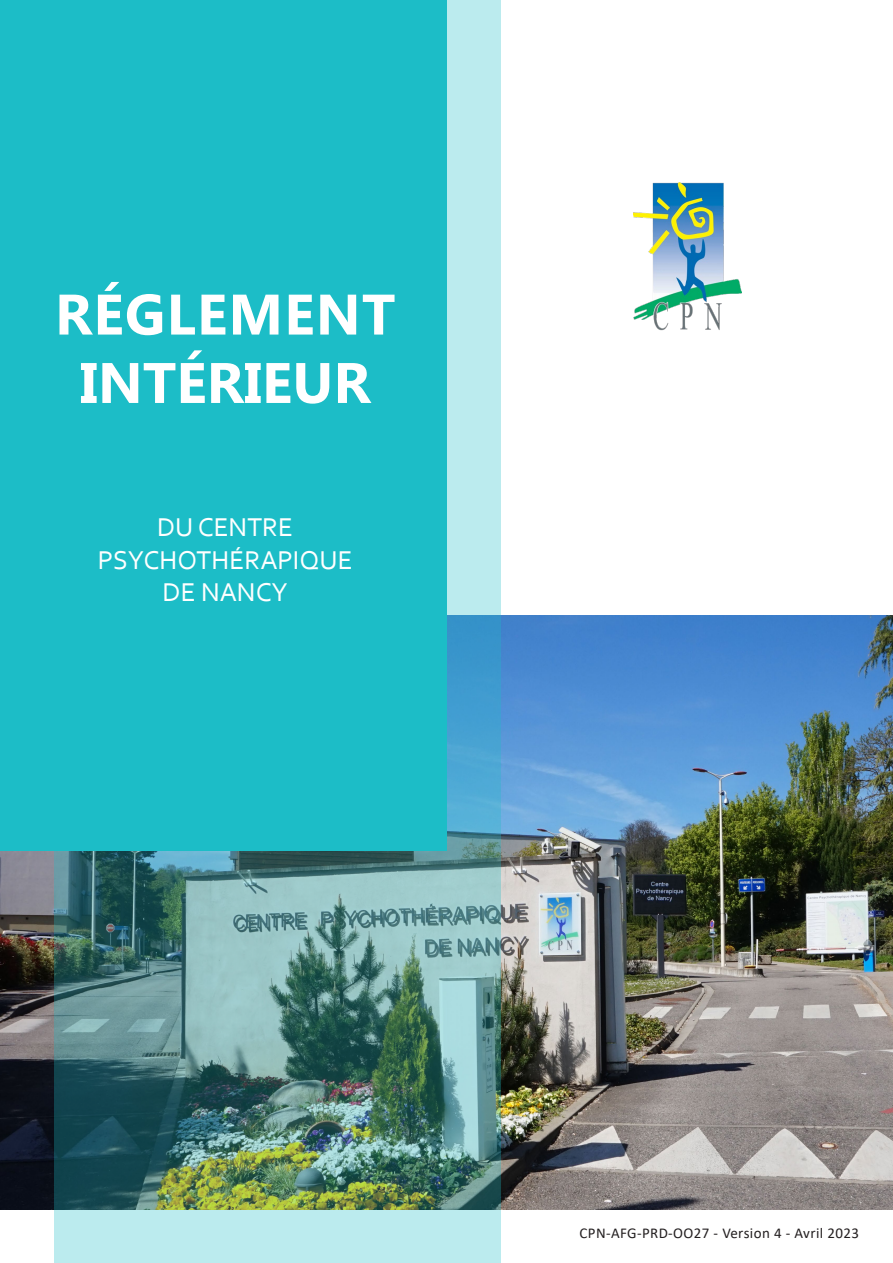
<style>
.page{position:relative;width:893px;height:1263px;background:#fff}
.page>*{position:absolute;margin:0;border:0;box-sizing:border-box;transform-origin:0 0}
.t1{font:700 57px/68.4px "Ebrima";letter-spacing:.01em;color:#fff;text-align:center}
.t2{font:27px "Corbel";color:#fff}
.t3{font:15px "Calibri";letter-spacing:.025em;color:#231f20}
</style>
<div class="page">
<img style="left:0;top:615px;width:893px;height:595px">
<img style="left:54px;top:0;width:447px;height:1263px">
<div style="left:0;top:0;width:446px;height:850px;background:#1cbdc7"></div>
<img style="left:634px;top:182px;width:108px;height:149px">
<p class="t1" style="left:55px;top:277px;width:342px">RÉGLEMENT<br>INTÉRIEUR</p>
<p class="t2" style="left:157px;top:510px;width:137px">DU CENTRE</p>
<p class="t2" style="left:98px;top:543px;width:256px">PSYCHOTHÉRAPIQUE</p>
<p class="t2" style="left:163px;top:575px;width:127px">DE NANCY</p>
<p class="t3" style="left:579px;top:1222px;width:281px">CPN-AFG-PRD-OO27 - Version 4 - Avril 2023</p>
</div>
